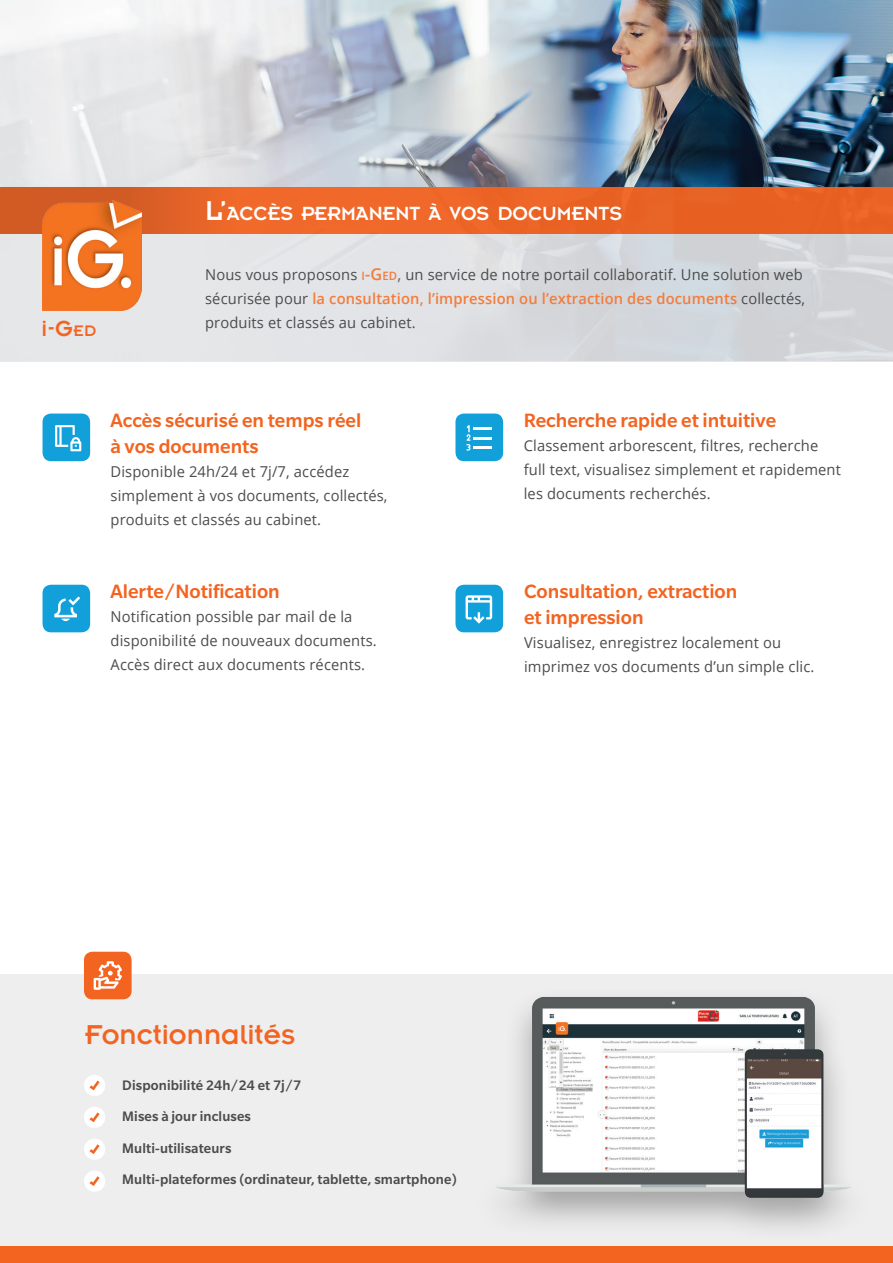
<style>
.page{position:relative;width:893px;height:1263px;background:#fff}
.page>*{position:absolute;margin:0;border:0;box-sizing:border-box;transform-origin:0 0}
.t1{font:30px "Insignia LT Std";color:#f36421}
.t2{font:24px "Insignia LT Std";color:#f36421}
._04_Titres_version{font:500 21px "Slate Pro";color:#f36421}
._01_Titre_plaquette{font:21px "Insignia LT Std";color:#fff}
._03_Texte{font:15px/24px "Open Sans";letter-spacing:.01em;color:#4b4c4d}
._03_Texte-2{font:500 15px "Slate Pro";letter-spacing:.01em;color:#4b4c4d}
._04_Titres_version-2{font:15px/24px "Open Sans";letter-spacing:.01em;color:#4b4c4d}
.s1{font-style:inherit}
.s2{font-size:16.8px}
.s3{font-size:30px}
.s4{font-weight:600;font-size:11.55px;color:#f47c3b}
.s5{font-weight:600;font-size:16.5px;color:#f47c3b}
.s6{font-size:16.5px;color:#69696c}
.s7{font-weight:600;color:#f47c3b}
</style>
<div class="page">
<img style="left:0;top:0;width:893px;height:958px">
<div style="left:0;top:234px;width:893px;height:127px;background:linear-gradient(to right,#ebeaec,#ced3d7)"></div>
<div style="left:0;top:187px;width:893px;height:47px;background:#eb6426"></div>
<div style="left:0;top:974px;width:893px;height:289px;background:#eeeeef"></div>
<div style="left:0;top:1246px;width:893px;height:17px;background:#f36421"></div>
<div style="left:84px;top:952px;width:48px;height:47px;background:#f36421;border-radius:9px"></div>
<svg style="left:94px;top:961px;width:28px;height:29px"></svg>
<div style="left:0;top:187px;width:237px;height:47px;background:linear-gradient(to right,#cb5823,#e86528)"></div>
<div style="left:471px;top:986px;width:404px;height:256px;background:#231f20;opacity:.37"></div>
<img style="left:496px;top:990px;width:355px;height:209px">
<img style="left:43px;top:200px;width:99px;height:111px">
<div style="left:84px;top:1075px;width:21px;height:21px;background:#fff;border-radius:50%"></div>
<svg style="left:90px;top:1080px;width:10px;height:10px"></svg>
<div style="left:84px;top:1107px;width:21px;height:21px;background:#fff;border-radius:50%"></div>
<svg style="left:90px;top:1112px;width:10px;height:10px"></svg>
<div style="left:84px;top:1138px;width:21px;height:22px;background:#fff;border-radius:50%"></div>
<svg style="left:90px;top:1144px;width:10px;height:10px"></svg>
<div style="left:84px;top:1170px;width:21px;height:22px;background:#fff;border-radius:50%"></div>
<svg style="left:90px;top:1176px;width:10px;height:10px"></svg>
<div style="left:43px;top:414px;width:47px;height:47px;background:#12a0db;border-radius:9px"></div>
<svg style="left:55px;top:425px;width:26px;height:26px"></svg>
<div style="left:43px;top:585px;width:47px;height:47px;background:#12a0db;border-radius:9px"></div>
<svg style="left:54px;top:596px;width:26px;height:25px"></svg>
<div style="left:455px;top:414px;width:48px;height:47px;background:#12a0db;border-radius:9px"></div>
<svg style="left:466px;top:425px;width:25px;height:25px"></svg>
<div style="left:455px;top:585px;width:48px;height:47px;background:#12a0db;border-radius:9px"></div>
<svg style="left:466px;top:595px;width:26px;height:29px"></svg>
<p class="t2" style="left:41px;top:316px;width:54px"><span class="s1">i</span>-G<span class="s2">ED</span></p>
<p class="_01_Titre_plaquette" style="left:205px;top:203px;width:419px"><span class="s3">L’</span>ACCÈS PERMANENT À VOS DOCUMENTS</p>
<p class="_03_Texte" style="left:205px;top:262px;width:601px">Nous vous proposons <span class="s4">i</span><span class="s5">-G</span><span class="s4">ed</span><span class="s6">,</span> un service de notre portail collaboratif. Une solution web sécurisée pour <span class="s7">la consultation, l’impression ou l’extraction des documents</span> collectés, produits et classés au cabinet.</p>
<p class="_04_Titres_version" style="left:111px;top:409px;width:252px">Accès sécurisé en temps réel</p>
<p class="_04_Titres_version" style="left:111px;top:434px;width:149px">à vos documents</p>
<p class="_03_Texte" style="left:111px;top:459px;width:278px">Disponible 24h/24 et 7j/7, accédez simplement à vos documents, collectés, produits et classés au cabinet.</p>
<p class="_04_Titres_version" style="left:111px;top:580px;width:171px">Alerte/Notification</p>
<p class="_03_Texte" style="left:111px;top:605px;width:268px">Notification possible par mail de la disponibilité de nouveaux documents.</p>
<p class="_03_Texte" style="left:111px;top:653px;width:256px">Accès direct aux documents récents.</p>
<p class="_04_Titres_version" style="left:524px;top:409px;width:254px">Recherche rapide et intuitive</p>
<p class="_04_Titres_version-2" style="left:524px;top:433px;width:319px">Classement arborescent, filtres, recherche full text, visualisez simplement et rapidement les documents recherchés.</p>
<p class="_04_Titres_version" style="left:524px;top:580px;width:215px">Consultation, extraction</p>
<p class="_04_Titres_version" style="left:524px;top:606px;width:121px">et impression</p>
<p class="_03_Texte" style="left:524px;top:630px;width:292px">Visualisez, enregistrez localement ou imprimez vos documents d’un simple clic.</p>
<h1 class="t1" style="left:85px;top:1019px;width:212px">Fonctionnalités</h1>
<p class="_03_Texte-2" style="left:122px;top:1077px;width:180px">Disponibilité 24h/24 et 7j/7</p>
<p class="_03_Texte-2" style="left:122px;top:1108px;width:130px">Mises à jour incluses</p>
<p class="_03_Texte-2" style="left:122px;top:1140px;width:111px">Multi-utilisateurs</p>
<p class="_03_Texte-2" style="left:122px;top:1171px;width:336px">Multi-plateformes (ordinateur, tablette, smartphone)</p>
</div>
